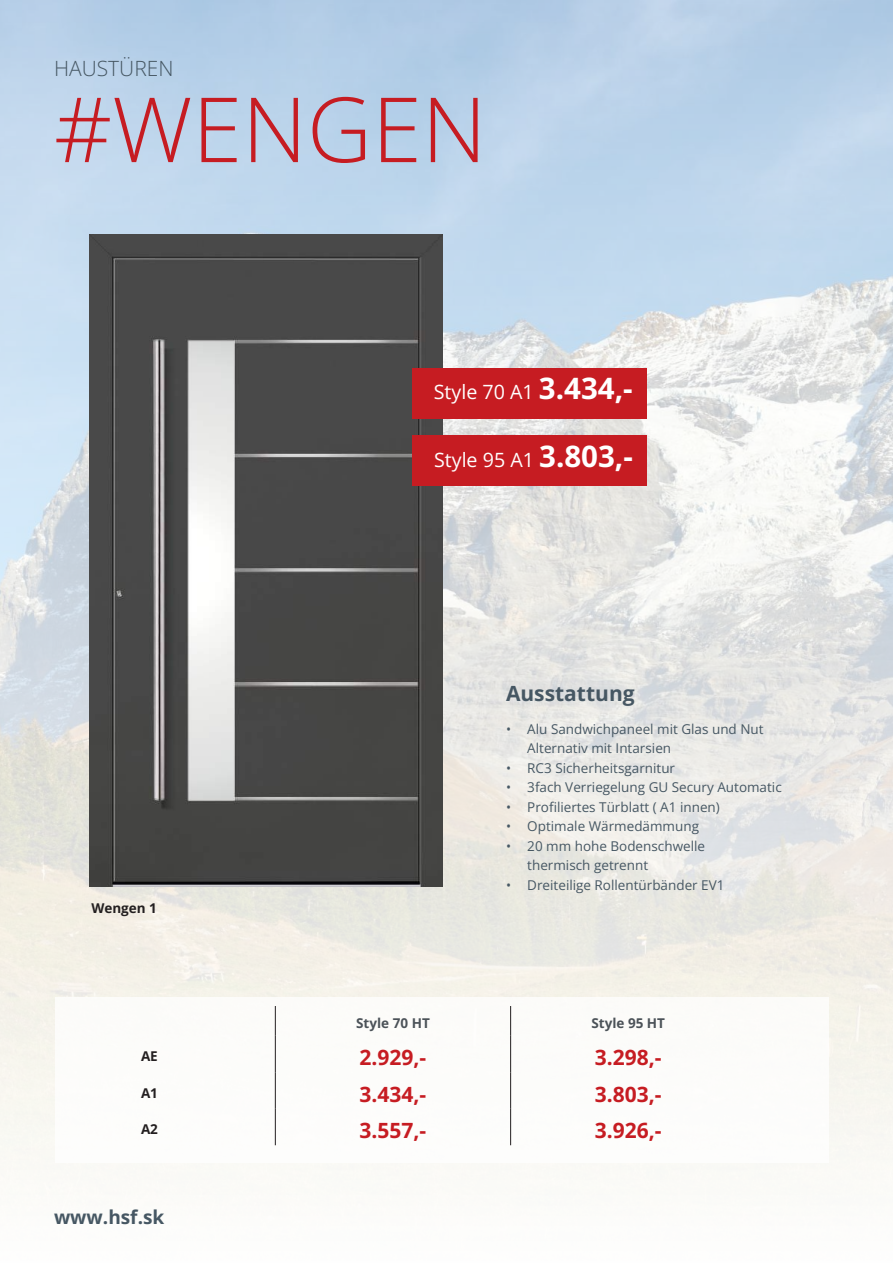
<style>
.page{position:relative;width:893px;height:1263px;background:#fff}
.page>*{position:absolute;margin:0;border:0;box-sizing:border-box;transform-origin:0 0}
.t1{font:300 90px "Open Sans";color:#c61c22}
.t2{font:700 21px "Open Sans";color:#c61c22}
.t3{font:700 21px "Open Sans";color:#465763}
.t4{font:300 21px "Open Sans";color:#465763}
.t5{font:19.65px "Open Sans";color:#fff}
.t6{font:700 19.05px "Open Sans";color:#465763}
.t7{font:13.5px/19.5px "Open Sans";color:#465763}
.t8{font:700 13.5px "Open Sans";color:#4b5258}
.t9{font:700 13.5px "Open Sans";color:#231f20}
.s1{font-weight:700;font-size:29.4px}
</style>
<div class="page">
<img style="left:0;top:0;width:893px;height:1160px">
<img style="left:89px;top:234px;width:353px;height:653px">
<div style="left:55px;top:997px;width:774px;height:166px;background:#fff"></div>
<div style="left:412px;top:368px;width:235px;height:51px;background:#c61c22"></div>
<div style="left:412px;top:435px;width:235px;height:51px;background:#c61c22"></div>
<hr style="left:275px;top:1006px;width:1px;height:30px;background:#231f20">
<hr style="left:510px;top:1006px;width:1px;height:30px;background:#231f20">
<hr style="left:275px;top:1036px;width:1px;height:36px;background:#231f20">
<hr style="left:510px;top:1036px;width:1px;height:36px;background:#231f20">
<hr style="left:275px;top:1072px;width:1px;height:37px;background:#231f20">
<hr style="left:510px;top:1072px;width:1px;height:37px;background:#231f20">
<hr style="left:275px;top:1109px;width:1px;height:36px;background:#231f20">
<hr style="left:510px;top:1109px;width:1px;height:36px;background:#231f20">
<h2 class="t4" style="left:54px;top:54px;width:121px">HAUSTÜREN</h2>
<h1 class="t1" style="left:54px;top:68px;width:434px">#WENGEN</h1>
<h3 class="t5" style="left:434px;top:379px;width:200px">Style 70 A1 <span class="s1">3.434,-</span></h3>
<h3 class="t5" style="left:434px;top:446px;width:200px">Style 95 A1 <span class="s1">3.803,-</span></h3>
<p class="t9" style="left:91px;top:899px;width:67px">Wengen 1</p>
<h2 class="t3" style="left:506px;top:679px;width:130px">Ausstattung</h2>
<p class="t7" style="left:527px;top:719px;width:238px;text-indent:-21px">• Alu Sandwichpaneel mit Glas und Nut<br>Alternativ mit Intarsien</p>
<p class="t7" style="left:506px;top:758px;width:171px">• RC3 Sicherheitsgarnitur</p>
<p class="t7" style="left:506px;top:777px;width:277px">• 3fach Verriegelung GU Secury Automatic</p>
<p class="t7" style="left:506px;top:797px;width:215px">• Profiliertes Türblatt ( A1 innen)</p>
<p class="t7" style="left:506px;top:816px;width:194px">• Optimale Wärmedämmung</p>
<p class="t7" style="left:527px;top:836px;width:179px;text-indent:-21px">• 20 mm hohe Bodenschwelle thermisch getrennt</p>
<p class="t7" style="left:506px;top:875px;width:220px">• Dreiteilige Rollentürbänder EV1</p>
<p class="t8" style="left:356px;top:1014px;width:75px">Style 70 HT</p>
<p class="t8" style="left:591px;top:1014px;width:75px">Style 95 HT</p>
<p class="t9" style="left:141px;top:1047px;width:18px">AE</p>
<h2 class="t2" style="left:360px;top:1043px;width:68px">2.929,-</h2>
<h2 class="t2" style="left:595px;top:1043px;width:68px">3.298,-</h2>
<p class="t9" style="left:141px;top:1083px;width:19px">A1</p>
<h2 class="t2" style="left:360px;top:1080px;width:68px">3.434,-</h2>
<h2 class="t2" style="left:595px;top:1080px;width:68px">3.803,-</h2>
<p class="t9" style="left:141px;top:1120px;width:19px">A2</p>
<h2 class="t2" style="left:360px;top:1116px;width:68px">3.557,-</h2>
<h2 class="t2" style="left:595px;top:1116px;width:68px">3.926,-</h2>
<h3 class="t6" style="left:54px;top:1204px;width:112px">www.hsf.sk</h3>
</div>
